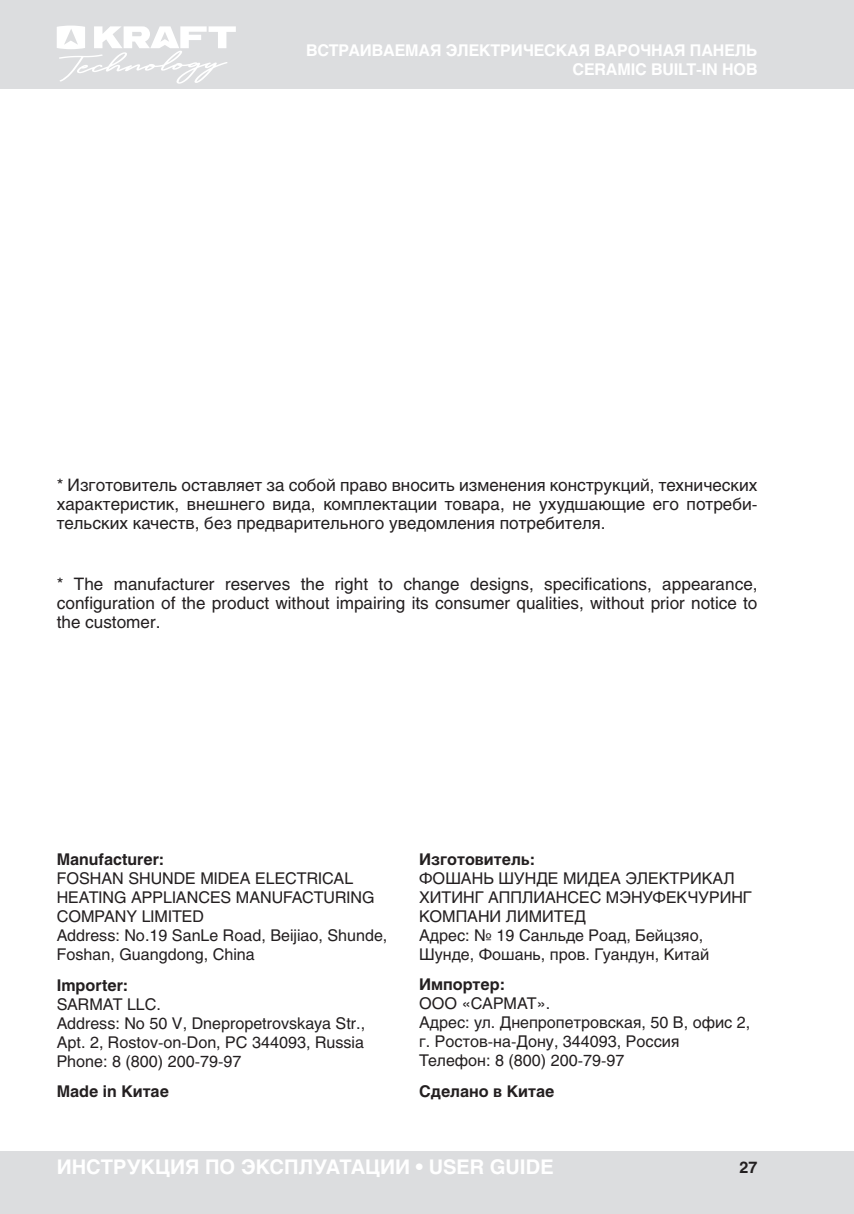
<style>
.page{position:relative;width:854px;height:1214px;background:#fff}
.page>*{position:absolute;margin:0;border:0;box-sizing:border-box;transform-origin:0 0}
.t1{font:700 20px "Helios";color:#fff}
.t2{font:17px/19px "Helios";color:#231f20;text-align:justify}
.t3{font:16px/19px "Helios";color:#231f20}
.t4{font:700 16px "Helios";color:#231f20}
.t5{font:700 16px/19.2px "Helios";letter-spacing:-.01em;color:#fff;text-align:right}
</style>
<div class="page">
<div style="left:0;top:0;width:853px;height:88px;background:#dcdddf"></div>
<div style="left:0;top:1151px;width:853px;height:62px;background:#dcdddf"></div>
<svg style="left:57px;top:26px;width:179px;height:58px"></svg>
<p class="t5" style="left:306px;top:40px;width:453px">ВСТРАИВАЕМАЯ ЭЛЕКТРИЧЕСКАЯ ВАРОЧНАЯ ПАНЕЛЬ<br>CERAMIC BUILT-IN HOB</p>
<p class="t2" style="left:57px;top:475px;width:702px">* Изготовитель оставляет за собой право вносить изменения конструкций, технических характеристик, внешнего вида, комплектации товара, не ухудшающие его потреби&shy;тельских качеств, без предварительного уведомления потребителя.</p>
<p class="t2" style="left:57px;top:574px;width:702px">* The manufacturer reserves the right to change designs, specifications, appearance, configuration of the product without impairing its consumer qualities, without prior notice to the customer.</p>
<p class="t4" style="left:57px;top:850px;width:109px">Manufacturer:</p>
<p class="t3" style="left:57px;top:868px;width:332px">FOSHAN SHUNDE MIDEA ELECTRICAL<br>HEATING APPLIANCES MANUFACTURING<br>COMPANY LIMITED<br>Address: No.19 SanLe Road, Beijiao, Shunde,<br>Foshan, Guangdong, China</p>
<p class="t4" style="left:57px;top:975px;width:73px">Importer:</p>
<p class="t3" style="left:57px;top:994px;width:310px">SARMAT LLC.<br>Address: No 50 V, Dnepropetrovskaya Str.,<br>Apt. 2, Rostov-on-Don, PC 344093, Russia<br>Phone: 8 (800) 200-79-97</p>
<p class="t4" style="left:57px;top:1081px;width:114px">Made in Китае</p>
<p class="t4" style="left:419px;top:850px;width:118px">Изготовитель:</p>
<p class="t3" style="left:419px;top:868px;width:334px">ФОШАНЬ ШУНДЕ МИДЕА ЭЛЕКТРИКАЛ<br>ХИТИНГ АППЛИАНСЕС МЭНУФЕКЧУРИНГ<br>КОМПАНИ ЛИМИТЕД<br>Адрес: № 19 Санльде Роад, Бейцзяо,<br>Шунде, Фошань, пров. Гуандун, Китай</p>
<p class="t4" style="left:419px;top:975px;width:87px">Импортер:</p>
<p class="t3" style="left:419px;top:993px;width:332px">ООО «САРМАТ».<br>Адрес: ул. Днепропетровская, 50 В, офис 2, г. Ростов-на-Дону, 344093, Россия<br>Телефон: 8 (800) 200-79-97</p>
<p class="t4" style="left:419px;top:1081px;width:137px">Cделано в Китае</p>
<p class="t1" style="left:57px;top:1155px;width:498px">ИНСТРУКЦИЯ ПО ЭКСПЛУАТАЦИИ • USER GUIDE</p>
<p class="t4" style="left:739px;top:1157px;width:19px">27</p>
</div>
